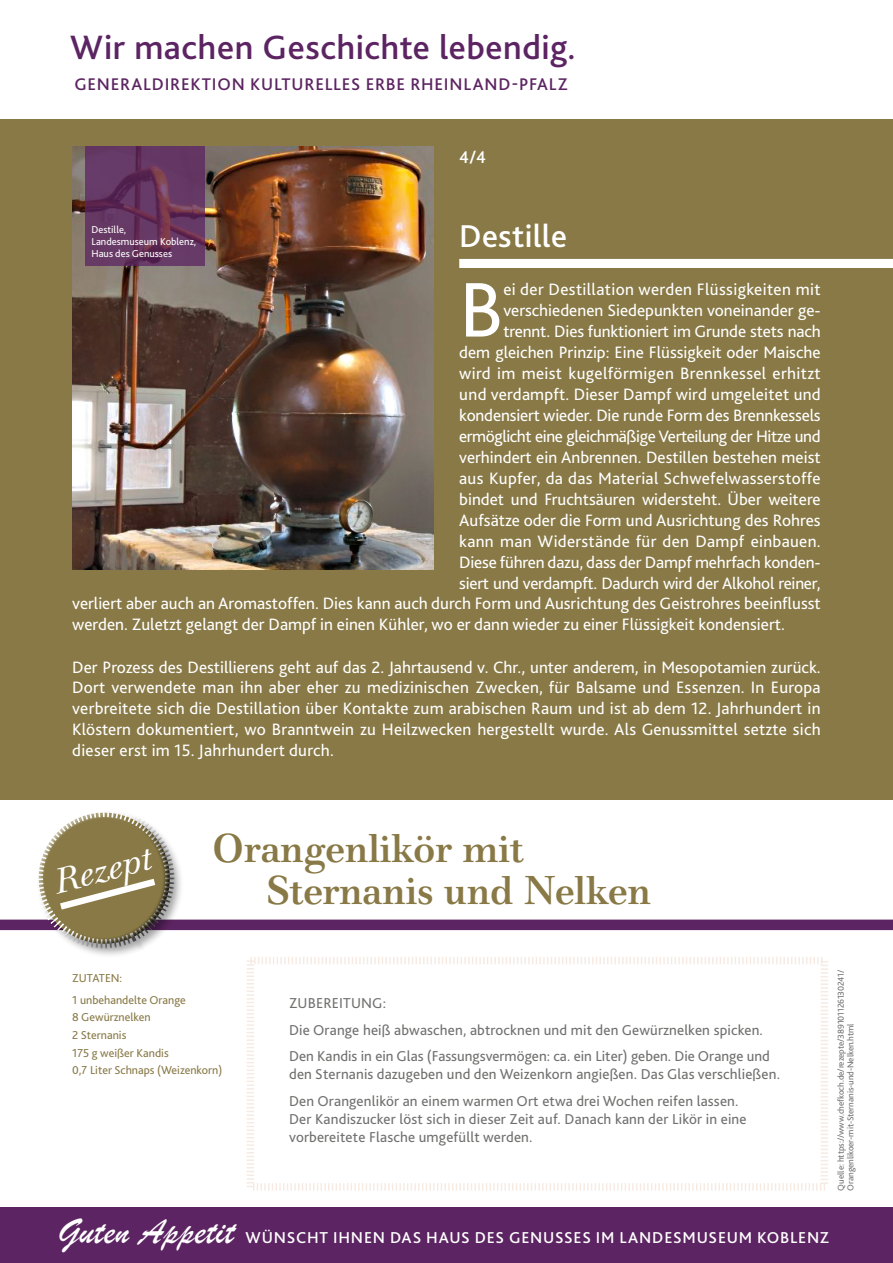
<style>
.page{position:relative;width:893px;height:1263px;background:#fff}
.page>*{position:absolute;margin:0;border:0;box-sizing:border-box;transform-origin:0 0}
.t1{font:81px "Bliss 2";color:#fff}
.t2{font:500 39.75px/42px "Walbaum Standard BQ";color:#887946}
.t3{font:37.5px "Brush Script";letter-spacing:.01em;color:#fff}
.t4{font:500 35.4px "Bliss 2";letter-spacing:.015em;color:#5c2462}
.t5{font:34.65px "Walbaum Standard Expert BQ Italic Os F";color:#fff}
.t6{font:500 33px "Bliss 2";letter-spacing:.01em;color:#fff}
.t7{font:500 17.7px "Bliss 2";letter-spacing:.045em;color:#5c2462}
.t8{font:500 17.7px "Bliss 2";color:#fff}
.t9{font:17.25px/21px "Bliss 2";color:#fff;text-align:justify}
.t10{font:17.25px "Bliss 2";letter-spacing:.02em;color:#fff}
.t11{font:17.25px "Bliss 2";letter-spacing:-.025em;color:#fff}
.t12{font:500 16.5px "Bliss 2";letter-spacing:.05em;color:#fff}
.t13{font:15px/26.5px "Bliss 2";letter-spacing:.01em;color:#70706f}
.t14{font:12px/17.5px "Bliss 2";color:#887946}
.t15{font:10.5px/12px "Bliss 2";color:#fff}
.t16{font:9px/9.8px "Bliss 2";letter-spacing:-.01em;color:#70706f}
</style>
<div class="page">
<div style="left:0;top:119px;width:893px;height:680px;background:#887946"></div>
<img style="left:72px;top:147px;width:362px;height:423px">
<svg style="left:246px;top:957px;width:582px;height:234px"></svg>
<div style="left:459px;top:259px;width:434px;height:9px;background:#fff"></div>
<div style="left:0;top:1208px;width:893px;height:55px;background:#5c2462"></div>
<div style="left:0;top:919px;width:893px;height:11px;background:#5c2462"></div>
<svg style="left:1px;top:799px;width:204px;height:156px"></svg>
<svg style="left:85px;top:147px;width:119px;height:119px;background:#65355f"></svg>
<h3 class="t4" style="left:70px;top:26px;width:507px">Wir machen Geschichte lebendig.</h3>
<p class="t7" style="left:74px;top:73px;width:495px">GENERALDIREKTION KULTURELLES ERBE RHEINLAND-PFALZ</p>
<p class="t15" style="left:91px;top:224px;width:106px">Destille,<br>Landesmuseum Koblenz,<br>Haus des Genusses</p>
<p class="t8" style="left:459px;top:146px;width:28px">4/4</p>
<h3 class="t6" style="left:459px;top:215px;width:109px">Destille</h3>
<h1 class="t1" style="left:459px;top:259px;width:46px">B</h1>
<p class="t10" style="left:503px;top:278px;width:319px">ei der Destillation werden Flüssigkeiten mit</p>
<p class="t9" style="left:503px;top:299px;width:319px">verschiedenen Siedepunkten voneinander ge-</p>
<p class="t9" style="left:503px;top:320px;width:319px">trennt. Dies funktioniert im Grunde stets nach</p>
<p class="t9" style="left:459px;top:341px;width:363px">dem gleichen Prinzip: Eine Flüssigkeit oder Maische</p>
<p class="t10" style="left:459px;top:362px;width:363px">wird im meist kugelförmigen Brennkessel erhitzt</p>
<p class="t9" style="left:459px;top:383px;width:363px">und verdampft. Dieser Dampf wird umgeleitet und</p>
<p class="t9" style="left:459px;top:404px;width:363px">kondensiert wieder. Die runde Form des Brennkessels</p>
<p class="t11" style="left:459px;top:425px;width:363px">ermöglicht eine gleichmäßige Verteilung der Hitze und</p>
<p class="t9" style="left:459px;top:446px;width:363px">verhindert ein Anbrennen. Destillen bestehen meist</p>
<p class="t9" style="left:459px;top:467px;width:363px">aus Kupfer, da das Material Schwefelwasserstoffe</p>
<p class="t9" style="left:459px;top:488px;width:363px">bindet und Fruchtsäuren widersteht. Über weitere</p>
<p class="t9" style="left:459px;top:509px;width:363px">Aufsätze oder die Form und Ausrichtung des Rohres</p>
<p class="t9" style="left:459px;top:530px;width:363px">kann man Widerstände für den Dampf einbauen.</p>
<p class="t9" style="left:459px;top:551px;width:363px">Diese führen dazu, dass der Dampf mehrfach konden-</p>
<p class="t9" style="left:459px;top:572px;width:363px">siert und verdampft. Dadurch wird der Alkohol reiner,</p>
<p class="t9" style="left:72px;top:593px;width:750px">verliert aber auch an Aromastoffen. Dies kann auch durch Form und Ausrichtung des Geistrohres beeinflusst</p>
<p class="t9" style="left:72px;top:614px;width:714px">werden. Zuletzt gelangt der Dampf in einen Kühler, wo er dann wieder zu einer Flüssigkeit kondensiert.</p>
<p class="t9" style="left:72px;top:656px;width:750px">Der Prozess des Destillierens geht auf das 2. Jahrtausend v. Chr., unter anderem, in Mesopotamien zurück.<br>Dort verwendete man ihn aber eher zu medizinischen Zwecken, für Balsame und Essenzen. In Europa verbreitete sich die Destillation über Kontakte zum arabischen Raum und ist ab dem 12. Jahrhundert in Klöstern dokumentiert, wo Branntwein zu Heilzwecken hergestellt wurde. Als Genussmittel setzte sich dieser erst im 15. Jahrhundert durch.</p>
<h3 class="t5" style="left:49px;top:862px;width:101px;rotate:-14deg">Rezept</h3>
<h2 class="t2" style="left:267px;top:828px;width:386px;text-indent:-54px">Orangenlikör mit<br>Sternanis und Nelken</h2>
<p class="t14" style="left:72px;top:967px;width:115px;line-height:21.9px">ZUTATEN:<br>1 unbehandelte Orange</p>
<p class="t14" style="left:72px;top:1008px;width:151px">8 Gewürznelken<br>2 Sternanis<br>175 g weißer Kandis<br>0,7 Liter Schnaps (Weizenkorn)</p>
<p class="t13" style="left:289px;top:990px;width:482px">ZUBEREITUNG:<br>Die Orange heiß abwaschen, abtrocknen und mit den Gewürznelken spicken.<br>Den Kandis in ein Glas (Fassungsvermögen: ca. ein Liter) geben. Die Orange und</p>
<p class="t13" style="left:289px;top:1061px;width:492px">den Sternanis dazugeben und den Weizenkorn angießen. Das Glas verschließen.<br>Den Orangenlikör an einem warmen Ort etwa drei Wochen reifen lassen.</p>
<p class="t13" style="left:289px;top:1109px;width:459px;line-height:18px">Der Kandiszucker löst sich in dieser Zeit auf. Danach kann der Likör in eine vorbereitete Flasche umgefüllt werden.</p>
<p class="t16" style="left:836px;top:1191px;width:223px;rotate:-90deg">Quelle: https://www.chefkoch.de/rezepte/389101126130241/<br>Orangenlikoer-mit-Sternanis-und-Nelken.html</p>
<h3 class="t3" style="left:58px;top:1207px;width:178px">Guten Appetit</h3>
<p class="t12" style="left:246px;top:1227px;width:585px">WÜNSCHT IHNEN DAS HAUS DES GENUSSES IM LANDESMUSEUM KOBLENZ</p>
</div>
